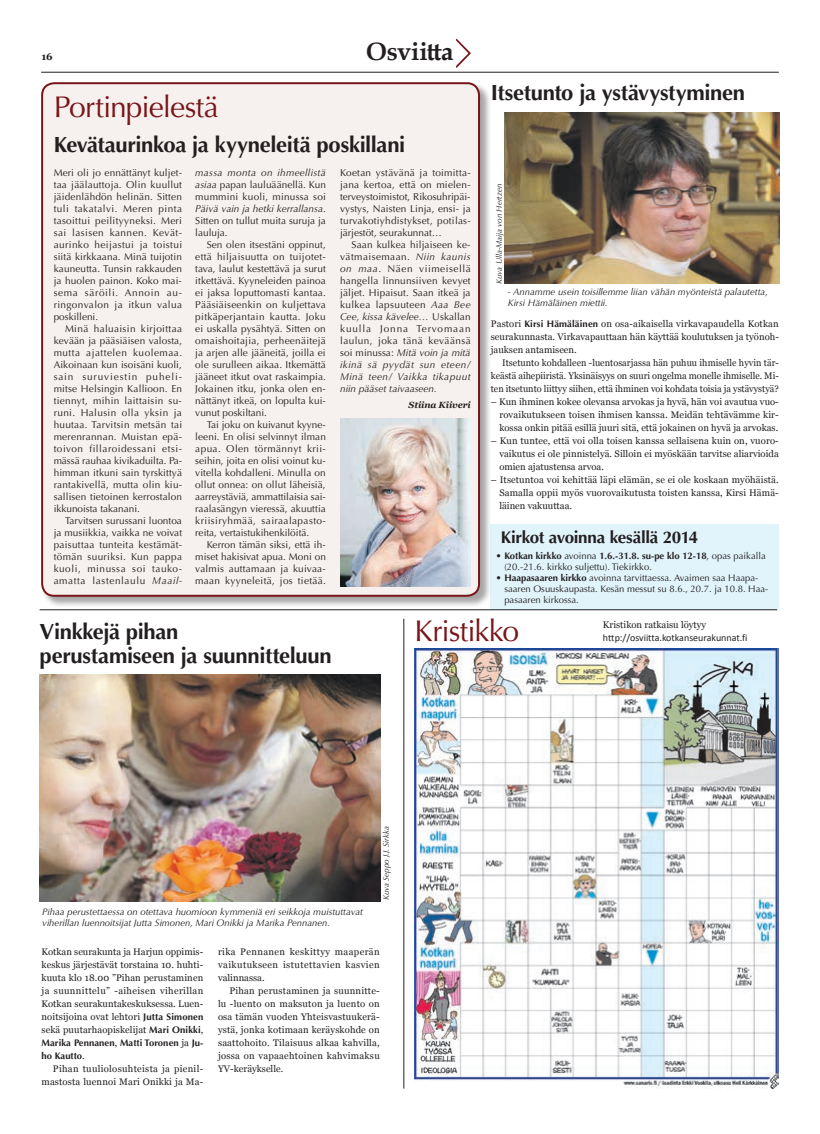
<style>
.page{position:relative;width:820px;height:1134px;background:#fff}
.page>*{position:absolute;margin:0;border:0;box-sizing:border-box;transform-origin:0 0}
.t1{font:30px "Optima";letter-spacing:-.025em;color:#79151a}
.t2{font:700 25px "Book Antiqua";letter-spacing:-.01em;color:#231f20}
.t3{font:700 22px/24px "Optima";letter-spacing:-.015em;color:#231f20}
.t4{font:700 17px "Optima";letter-spacing:-.02em;color:#231f20}
.t5{font:10px/12px "Optima";letter-spacing:.02em;color:#231f20;text-align:justify}
.t6{font:10px "Calibri";color:#231f20}
.t7{font:700 10px "Georgia";color:#231f20}
.t8{font:9.5px/13px "Georgia";letter-spacing:.005em;color:#231f20;text-align:justify}
.t9{font:9.5px/11px "Optima";color:#231f20}
.t10{font:italic 9.5px/11px "Optima";color:#231f20}
.t11{font:9.5px/13px "Georgia";letter-spacing:.005em;color:#231f20;text-align:justify;scale:.96 1}
.t12{font:9.5px/13px "Georgia";letter-spacing:.03em;color:#231f20;text-align:right}
.t13{font:700 9.5px/13px "Optima";letter-spacing:.005em;color:#231f20}
.t14{font:italic 700 9px "Georgia";letter-spacing:-.01em;color:#231f20}
.t15{font:italic 8px "Optima";color:#231f20}
.s1{font-style:italic}
.s2{font-family:"Optima";font-weight:700}
.s3{font-weight:700}
.s4{font-family:"Georgia";font-weight:400}
</style>
<div class="page">
<hr style="left:41px;top:72px;width:737px;height:1px;background:#231f20">
<img style="left:437px;top:38px;width:53px;height:35px">
<svg style="left:437px;top:42px;width:16px;height:19px"></svg>
<img style="left:415px;top:649px;width:363px;height:439px">
<div style="left:490px;top:523px;width:288px;height:86px;background:#e1f4fc"></div>
<div style="left:41px;top:82px;width:450px;height:526px;background:#231f20;opacity:.4"></div>
<div style="left:42px;top:83px;width:437px;height:513px;background:#f6f1ee;border-radius:12px"></div>
<div style="left:41px;top:82px;width:439px;height:515px;border:2px solid #79151a;border-radius:12px"></div>
<img style="left:340px;top:418px;width:130px;height:169px">
<img style="left:504px;top:113px;width:275px;height:171px">
<hr style="left:40px;top:609px;width:736px;height:1px;background:#231f20">
<img style="left:40px;top:675px;width:340px;height:226px">
<hr style="left:403px;top:619px;width:1px;height:470px;background:#231f20">
<p class="t7" style="left:42px;top:51px;width:13px">16</p>
<h2 class="t2" style="left:366px;top:35px;width:89px">Osviitta</h2>
<h1 class="t1" style="left:54px;top:90px;width:167px">Portinpielestä</h1>
<h3 class="t3" style="left:54px;top:133px;width:353px">Kevätaurinkoa ja kyyneleitä poskillani</h3>
<p class="t5" style="left:195px;top:167px;width:132px"><span class="s1">massa monta on ihmeellistä asiaa</span> papan lauluäänellä. Kun mummini kuoli, minussa soi <span class="s1">Päivä vain ja hetki kerrallansa</span>.<br>Sitten on tullut muita suruja ja lauluja.</p>
<p class="t5" style="left:195px;top:239px;width:132px;text-indent:11px">Sen olen itsestäni oppinut, että hiljaisuutta on tuijotet&shy;tava, laulut kestettävä ja surut itkettävä. Kyyneleiden painoa ei jaksa loputtomasti kantaa.<br>Pääsiäiseenkin on kuljettava pitkäperjantain kautta. Joku ei uskalla pysähtyä. Sitten on omaishoitajia, perheenäitejä ja arjen alle jääneitä, joilla ei ole surulleen aikaa. Itkemättä jääneet itkut ovat raskaimpia.<br>Jokainen itku, jonka olen en&shy;nättänyt itkeä, on lopulta kui&shy;vunut poskiltani.</p>
<p class="t5" style="left:195px;top:419px;width:132px;text-indent:11px">Tai joku on kuivanut kyyne&shy;leeni. En olisi selvinnyt ilman apua. Olen törmännyt krii&shy;seihin, joita en olisi voinut ku&shy;vitella kohdalleni. Minulla on ollut onnea: on ollut läheisiä, aarreystäviä, ammattilaisia sai&shy;raalasängyn vieressä, akuuttia kriisiryhmää, sairaalapasto&shy;reita, vertaistukihenkilöitä.</p>
<p class="t5" style="left:195px;top:539px;width:132px;text-indent:11px">Kerron tämän siksi, että ih&shy;miset hakisivat apua. Moni on valmis auttamaan ja kuivaa&shy;maan kyyneleitä, jos tietää.</p>
<p class="t5" style="left:54px;top:167px;width:130px">Meri oli jo ennättänyt kuljet&shy;taa jäälauttoja. Olin kuullut jäidenlähdön helinän. Sitten tuli takatalvi. Meren pinta tasoittui peilityyneksi. Meri sai lasisen kannen. Kevät&shy;aurinko heijastui ja toistui siitä kirkkaana. Minä tuijotin kauneutta. Tunsin rakkauden ja huolen painon. Koko mai&shy;sema säröili. Annoin au&shy;ringonvalon ja itkun valua poskilleni.</p>
<p class="t5" style="left:54px;top:323px;width:130px;text-indent:11px">Minä haluaisin kirjoittaa kevään ja pääsiäisen valosta, mutta ajattelen kuolemaa.<br>Aikoinaan kun isoisäni kuoli, sain suruviestin puheli&shy;mitse Helsingin Kallioon. En tiennyt, mihin laittaisin su&shy;runi. Halusin olla yksin ja huutaa. Tarvitsin metsän tai merenrannan. Muistan epä&shy;toivon fillaroidessani etsi&shy;mässä rauhaa kivikaduilta. Pa&shy;himman itkuni sain tyrskittyä rantakivellä, mutta olin kiu&shy;sallisen tietoinen kerrostalon ikkunoista takanani.</p>
<p class="t5" style="left:54px;top:515px;width:130px;text-indent:11px">Tarvitsen surussani luontoa ja musiikkia, vaikka ne voivat paisuttaa tunteita kestämät&shy;tömän suuriksi. Kun pappa kuoli, minussa soi tauko&shy;amatta lastenlaulu <span class="s1">Maail-</span></p>
<p class="t5" style="left:340px;top:167px;width:132px">Koetan ystävänä ja toimitta&shy;jana kertoa, että on mielen&shy;terveystoimistot, Rikosuhripäi&shy;vystys, Naisten Linja, ensi- ja turvakotiyhdistykset, potilas&shy;järjestöt, seurakunnat…</p>
<p class="t5" style="left:340px;top:239px;width:132px;text-indent:11px">Saan kulkea hiljaiseen ke&shy;vätmaisemaan. <span class="s1">Niin kaunis on maa</span>. Näen viimeisellä hangella linnunsiiven kevyet jäljet. Hipaisut. Saan itkeä ja kulkea lapsuuteen <span class="s1">Aaa Bee Cee, kissa kävelee…</span> Uskallan kuulla Jonna Tervomaan laulun, joka tänä keväänsä soi minussa: <span class="s1">Mitä voin ja mitä ikinä sä pyydät sun eteen/ Minä teen/ Vaikka tikapuut niin pääset taivaaseen.</span></p>
<p class="t14" style="left:408px;top:400px;width:64px">Stiina Kiiveri</p>
<h3 class="t3" style="left:490px;top:81px;width:256px">Itsetunto ja ystävystyminen</h3>
<p class="t15" style="left:494px;top:284px;width:101px;rotate:-90deg">Kuva Ulla-Maija von Hertzen</p>
<p class="t10" style="left:507px;top:286px;width:261px">- Annamme usein toisillemme liian vähän myönteistä palautetta,<br>Kirsi Hämäläinen miettii.</p>
<p class="t8" style="left:490px;top:317px;width:289px">Pastori <span class="s2">Kirsi Hämäläinen</span> on osa-aikaisella virkavapaudella Kotkan seurakunnasta. Virkavapauttaan hän käyttää koulutuksen ja työnoh&shy;jauksen antamiseen.</p>
<p class="t11" style="left:490px;top:356px;width:301px;text-indent:11px">Itsetunto kohdalleen -luentosarjassa hän puhuu ihmiselle hyvin tär&shy;keästä aihepiiristä. Yksinäisyys on suuri ongelma monelle ihmiselle. Mi&shy;ten itsetunto liittyy siihen, että ihminen voi kohdata toisia ja ystävystyä?</p>
<p class="t8" style="left:499px;top:395px;width:281px;text-indent:-9px">– Kun ihminen kokee olevansa arvokas ja hyvä, hän voi avautua vuo&shy;rovaikutukseen toisen ihmisen kanssa. Meidän tehtävämme kir&shy;kossa onkin pitää esillä juuri sitä, että jokainen on hyvä ja arvokas.</p>
<p class="t8" style="left:499px;top:434px;width:281px;text-indent:-9px">– Kun tuntee, että voi olla toisen kanssa sellaisena kuin on, vuoro&shy;vaikutus ei ole pinnistelyä. Silloin ei myöskään tarvitse aliarvioida omien ajatustensa arvoa.</p>
<p class="t8" style="left:499px;top:473px;width:281px;text-indent:-9px">– Itsetuntoa voi kehittää läpi elämän, se ei ole koskaan myöhäistä.<br>Samalla oppii myös vuorovaikutusta toisten kanssa, Kirsi Hämä&shy;läinen vakuuttaa.</p>
<h3 class="t4" style="left:500px;top:527px;width:199px">Kirkot avoinna kesällä 2014</h3>
<p class="t9" style="left:504px;top:550px;width:263px;text-indent:-9px">• <span class="s3">Kotkan kirkko</span> avoinna <span class="s3">1.6.-31.8. su-pe klo 12-18</span>, opas paikalla (20.-21.6. kirkko suljettu). Tiekirkko.</p>
<p class="t9" style="left:504px;top:572px;width:265px;text-indent:-9px">• <span class="s3">Haapasaaren kirkko</span> avoinna tarvittaessa. Avaimen saa Haapa&shy;saaren Osuuskaupasta. Kesän messut su 8.6., 20.7. ja 10.8. Haa&shy;pasaaren kirkossa.</p>
<h3 class="t3" style="left:40px;top:620px;width:293px">Vinkkejä pihan<br>perustamiseen ja suunnitteluun</h3>
<h1 class="t1" style="left:414px;top:613px;width:106px">Kristikko</h1>
<p class="t10" style="left:42px;top:907px;width:322px">Pihaa perustettaessa on otettava huomioon kymmeniä eri seikkoja muistuttavat viherillan luennoitsijat Jutta Simonen, Mari Onikki ja Marika Pennanen.</p>
<p class="t15" style="left:381px;top:900px;width:76px;rotate:-90deg">Kuva Seppo J.J. Sirkka</p>
<p class="t8" style="left:42px;top:945px;width:163px">Kotkan seurakunta ja Harjun oppimis&shy;keskus järjestävät torstaina 10. huhti&shy;kuuta klo 18.00 ”Pihan perustaminen ja suunnittelu” -aiheisen viherillan Kotkan seurakuntakeskuksessa. Luen&shy;noitsijoina ovat lehtori <span class="s2">Jutta Simonen </span>sekä puutarhaopiskelijat <span class="s2">Mari Onikki</span>,</p>
<p class="t13" style="left:42px;top:1036px;width:163px">Marika Pennanen<span class="s4">,</span> Matti Toronen <span class="s4">ja</span> Ju&shy;ho Kautto<span class="s4">.</span></p>
<p class="t12" style="left:42px;top:1062px;width:163px">Pihan tuuliolosuhteista ja pienil&shy;mastosta luennoi Mari Onikki ja Ma-</p>
<p class="t8" style="left:218px;top:945px;width:163px">rika Pennanen keskittyy maaperän vaikutukseen istutettavien kasvien valinnassa.</p>
<p class="t8" style="left:218px;top:984px;width:163px;text-indent:11px">Pihan perustaminen ja suunnitte&shy;lu -luento on maksuton ja luento on osa tämän vuoden Yhteisvastuukerä&shy;ystä, jonka kotimaan keräyskohde on saattohoito. Tilaisuus alkaa kahvilla, jossa on vapaaehtoinen kahvimaksu YV-keräykselle.</p>
<p class="t8" style="left:602px;top:619px;width:105px">Kristikon ratkaisu löytyy</p>
<p class="t6" style="left:602px;top:632px;width:146px">http://osviitta.kotkanseurakunnat.fi</p>
</div>
